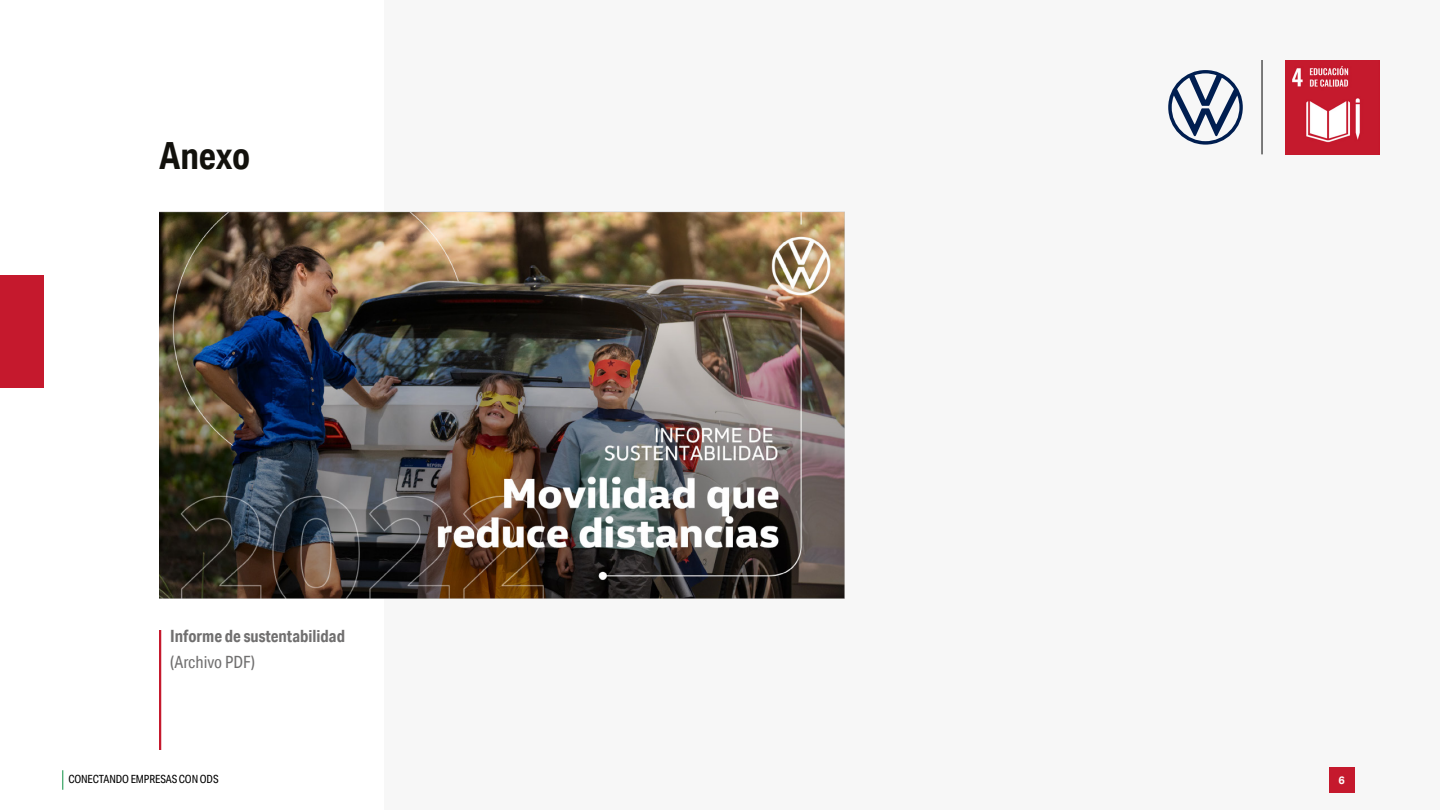
<style>
.page{position:relative;width:1440px;height:810px;background:#fff}
.page>*{position:absolute;margin:0;border:0;box-sizing:border-box;transform-origin:0 0}
.t1{font:700 37.5px "Aktiv Grotesk Cd";letter-spacing:-.005em;color:#12110c}
.t2{font:700 16.88px "Aktiv Grotesk Cd";color:#706f6f}
.t3{font:16.88px "Aktiv Grotesk Cd";color:#706f6f}
.t4{font:11.25px "Aktiv Grotesk Cd";letter-spacing:-.01em;color:#000}
.t5{font:700 10.88px "Aktiv Grotesk";color:#fff}
</style>
<div class="page">
<svg style="left:62px;top:770px;width:1px;height:20px"></svg>
<div style="left:384px;top:0;width:1056px;height:810px;background:#f7f7f7"></div>
<img style="left:1285px;top:60px;width:95px;height:95px">
<hr style="left:1262px;top:60px;width:1px;height:94px;background:#000">
<div style="left:1329px;top:767px;width:25px;height:26px;background:#c5192d"></div>
<svg style="left:1168px;top:70px;width:75px;height:75px"></svg>
<div style="left:0;top:276px;width:44px;height:112px;background:#c5192d"></div>
<hr style="left:159px;top:630px;width:2px;height:120px;background:#c5192d">
<img style="left:159px;top:212px;width:686px;height:386px">
<h1 class="t1" style="left:159px;top:133px;width:93px">Anexo</h1>
<h2 class="t2" style="left:170px;top:626px;width:176px">Informe de sustentabilidad</h2>
<h2 class="t3" style="left:170px;top:652px;width:86px">(Archivo PDF)</h2>
<p class="t4" style="left:68px;top:773px;width:152px">CONECTANDO EMPRESAS CON ODS</p>
<p class="t5" style="left:1338px;top:774px;width:8px">6</p>
</div>
